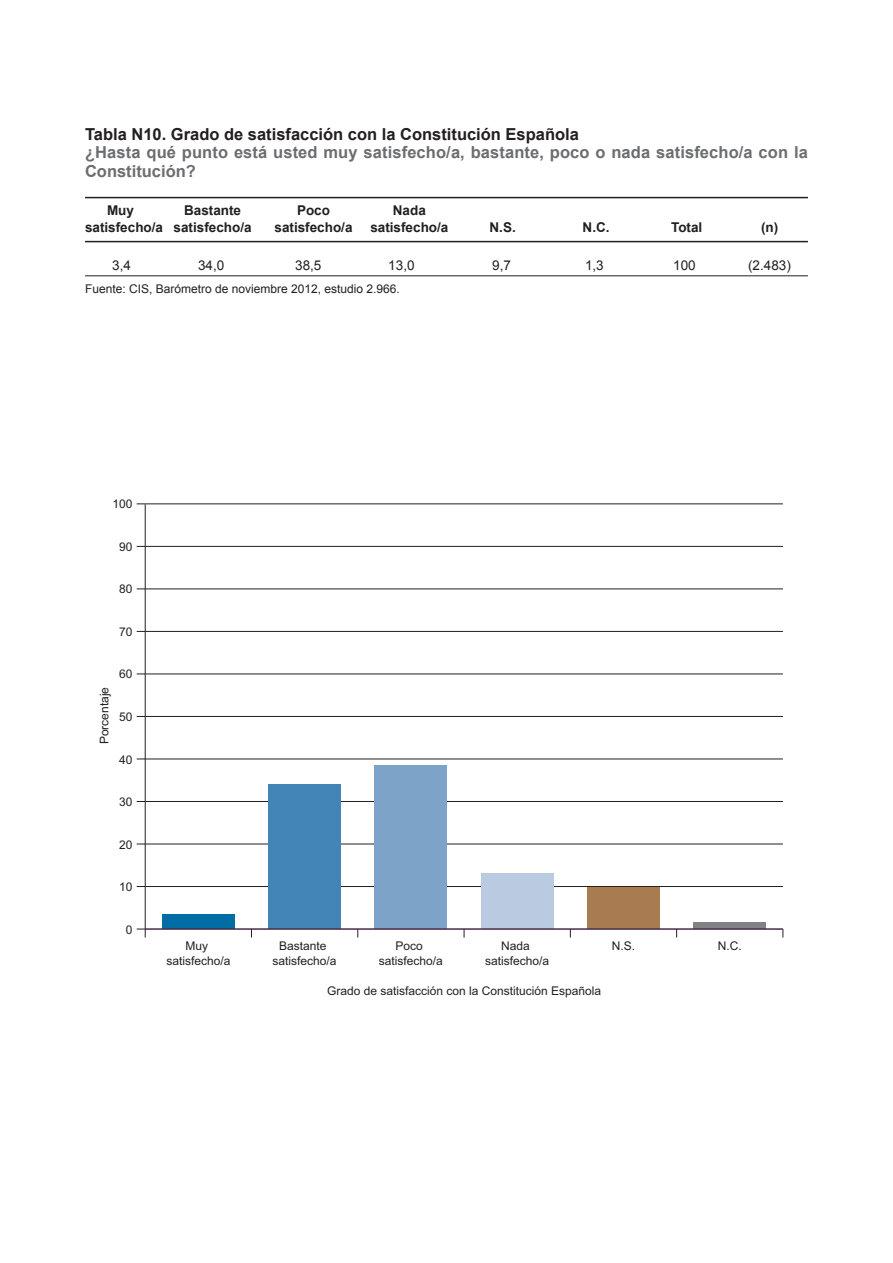
<style>
.page{position:relative;width:893px;height:1263px;background:#fff}
.page>*{position:absolute;margin:0;border:0;box-sizing:border-box;transform-origin:0 0}
.t1{font:700 16.5px/18.8px "Arial";letter-spacing:.005em;color:#6c6d70}
.t2{font:700 16.5px "Arial";color:#231f20}
.t3{font:700 13.5px "Arial";color:#231f20}
.t4{font:13.5px "Arial";color:#231f20}
.t5{font:12px/14.4px "Arial";color:#231f20;text-align:center}
</style>
<div class="page">
<hr style="left:85px;top:197px;width:723px;height:1px;background:#231f20">
<hr style="left:85px;top:241px;width:723px;height:1px;background:#231f20">
<hr style="left:85px;top:276px;width:723px;height:1px;background:#231f20">
<hr style="left:145px;top:886px;width:638px;height:1px;background:#231f20">
<hr style="left:145px;top:844px;width:638px;height:1px;background:#231f20">
<hr style="left:145px;top:801px;width:638px;height:1px;background:#231f20">
<hr style="left:145px;top:759px;width:638px;height:1px;background:#231f20">
<hr style="left:145px;top:716px;width:638px;height:1px;background:#231f20">
<hr style="left:145px;top:673px;width:638px;height:1px;background:#231f20">
<hr style="left:145px;top:631px;width:638px;height:1px;background:#231f20">
<hr style="left:145px;top:588px;width:638px;height:1px;background:#231f20">
<hr style="left:145px;top:546px;width:638px;height:1px;background:#231f20">
<hr style="left:145px;top:503px;width:638px;height:1px;background:#231f20">
<hr style="left:145px;top:504px;width:1px;height:425px;background:#231f20">
<svg style="left:137px;top:929px;width:9px;height:8px"></svg>
<div style="left:162px;top:914px;width:72px;height:15px;background:#006da4"></div>
<div style="left:268px;top:784px;width:73px;height:145px;background:#4385b6"></div>
<div style="left:375px;top:765px;width:72px;height:164px;background:#7ea3c9"></div>
<div style="left:481px;top:874px;width:72px;height:55px;background:#bacbe1"></div>
<div style="left:587px;top:887px;width:73px;height:41px;background:#a97b50"></div>
<div style="left:694px;top:922px;width:72px;height:6px;background:#808285"></div>
<hr style="left:145px;top:929px;width:638px;height:1px;background:#231f20">
<h1 class="t2" style="left:85px;top:125px;width:495px">Tabla N10. Grado de satisfacción con la Constitución Española</h1>
<h1 class="t1" style="left:85px;top:143px;width:724px">¿Hasta qué punto está usted muy satisfecho/a, bastante, poco o nada satisfecho/a con la<br>Constitución?</h1>
<p class="t3" style="left:107px;top:203px;width:28px">Muy</p>
<p class="t3" style="left:184px;top:203px;width:59px">Bastante</p>
<p class="t3" style="left:297px;top:203px;width:35px">Poco</p>
<p class="t3" style="left:393px;top:203px;width:35px">Nada</p>
<p class="t3" style="left:85px;top:220px;width:168px">satisfecho/a satisfecho/a</p>
<p class="t3" style="left:274px;top:220px;width:80px">satisfecho/a</p>
<p class="t3" style="left:370px;top:220px;width:80px">satisfecho/a</p>
<p class="t3" style="left:489px;top:220px;width:28px">N.S.</p>
<p class="t3" style="left:583px;top:220px;width:29px">N.C.</p>
<p class="t3" style="left:671px;top:220px;width:33px">Total</p>
<p class="t3" style="left:761px;top:220px;width:19px">(n)</p>
<p class="t4" style="left:112px;top:258px;width:20px">3,4</p>
<p class="t4" style="left:198px;top:258px;width:28px">34,0</p>
<p class="t4" style="left:295px;top:258px;width:28px">38,5</p>
<p class="t4" style="left:388px;top:258px;width:28px">13,0</p>
<p class="t4" style="left:492px;top:258px;width:20px">9,7</p>
<p class="t4" style="left:585px;top:258px;width:20px">1,3</p>
<p class="t4" style="left:673px;top:258px;width:24px">100</p>
<p class="t4" style="left:748px;top:258px;width:44px">(2.483)</p>
<p class="t5" style="left:85px;top:282px;width:316px">Fuente: CIS, Barómetro de noviembre 2012, estudio 2.966.</p>
<p class="t5" style="left:112px;top:497px;width:22px">100</p>
<p class="t5" style="left:119px;top:540px;width:15px">90</p>
<p class="t5" style="left:119px;top:582px;width:15px">80</p>
<p class="t5" style="left:119px;top:625px;width:15px">70</p>
<p class="t5" style="left:119px;top:667px;width:15px">60</p>
<p class="t5" style="left:119px;top:710px;width:15px">50</p>
<p class="t5" style="left:119px;top:752px;width:15px">40</p>
<p class="t5" style="left:119px;top:795px;width:15px">30</p>
<p class="t5" style="left:119px;top:837px;width:15px">20</p>
<p class="t5" style="left:119px;top:880px;width:15px">10</p>
<p class="t5" style="left:126px;top:922px;width:8px">0</p>
<p class="t5" style="left:97px;top:744px;width:59px;rotate:-90deg">Porcentaje</p>
<p class="t5" style="left:166px;top:939px;width:66px">Muy satisfecho/a</p>
<p class="t5" style="left:273px;top:939px;width:66px">Bastante satisfecho/a</p>
<p class="t5" style="left:379px;top:939px;width:66px">Poco satisfecho/a</p>
<p class="t5" style="left:485px;top:939px;width:66px">Nada satisfecho/a</p>
<p class="t5" style="left:612px;top:939px;width:25px">N.S.</p>
<p class="t5" style="left:718px;top:939px;width:25px">N.C.</p>
<p class="t5" style="left:327px;top:984px;width:276px">Grado de satisfacción con la Constitución Española</p>
</div>
